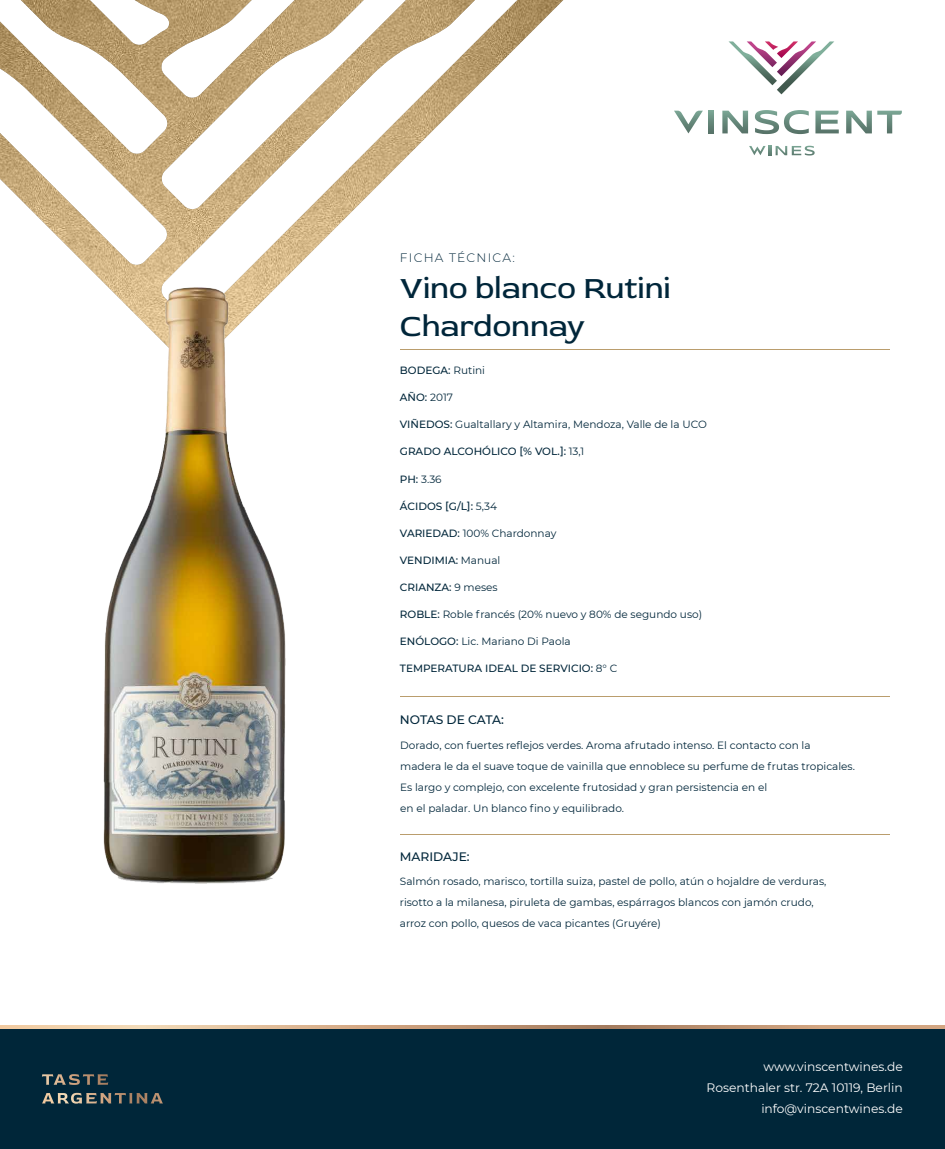
<style>
.page{position:relative;width:945px;height:1149px;background:#fff}
.page>*{position:absolute;margin:0;border:0;box-sizing:border-box;transform-origin:0 0}
.t1{font:31.5px/37.8px "Red Rose";color:#00263a}
.t2{font:12.25px/21px "Montserrat";color:#fff;text-align:right}
.t3{font:500 12.25px "Montserrat";color:#00263a}
.t4{font:300 12.25px "Montserrat";letter-spacing:.1em;color:#00263a}
.t5{font:10.5px/21px "Montserrat";color:#00263a}
.t6{font:500 10.5px "Montserrat";color:#00263a}
.s1{font-weight:400}
.s2{font-weight:500}
</style>
<div class="page">
<img style="left:0;top:0;width:564px;height:83px">
<div style="left:0;top:1029px;width:945px;height:120px;background:#002639"></div>
<svg style="left:0;top:1026px;width:945px;height:2px;background:#cfa886"></svg>
<svg style="left:708px;top:111px;width:6px;height:22px"></svg>
<svg style="left:722px;top:111px;width:26px;height:22px"></svg>
<svg style="left:815px;top:111px;width:24px;height:22px"></svg>
<svg style="left:846px;top:111px;width:56px;height:22px"></svg>
<svg style="left:755px;top:110px;width:54px;height:24px"></svg>
<svg style="left:674px;top:111px;width:29px;height:22px"></svg>
<svg style="left:749px;top:146px;width:66px;height:9px"></svg>
<svg style="left:729px;top:41px;width:105px;height:53px"></svg>
<svg style="left:42px;top:1074px;width:66px;height:11px"></svg>
<svg style="left:42px;top:1093px;width:121px;height:10px"></svg>
<hr style="left:400px;top:696px;width:490px;height:1px;background:#ba9d6d">
<hr style="left:400px;top:834px;width:490px;height:1px;background:#ba9d6d">
<hr style="left:400px;top:349px;width:490px;height:1px;background:#ba9d6d">
<img style="left:0;top:83px;width:481px;height:801px">
<p class="t4" style="left:400px;top:250px;width:116px">FICHA TÉCNICA:</p>
<h1 class="t1" style="left:400px;top:268px;width:272px">Vino blanco Rutini<br>Chardonnay</h1>
<p class="t6" style="left:400px;top:363px;width:87px">BODEGA: <span class="s1">Rutini</span></p>
<p class="t6" style="left:400px;top:390px;width:55px">AÑO: <span class="s1">2017</span></p>
<p class="t5" style="left:400px;top:414px;width:308px"><span class="s2">VIÑEDOS:</span> Gualtallary y Altamira, Mendoza, Valle de la UCO</p>
<p class="t6" style="left:400px;top:444px;width:186px">GRADO ALCOHÓLICO [% VOL.]: <span class="s1">13,1</span></p>
<p class="t5" style="left:400px;top:468px;width:43px"><span class="s2">PH:</span> 3.36</p>
<p class="t6" style="left:400px;top:499px;width:99px">ÁCIDOS [G/L]: <span class="s1">5,34</span></p>
<p class="t5" style="left:400px;top:522px;width:158px"><span class="s2">VARIEDAD:</span> 100% Chardonnay</p>
<p class="t6" style="left:400px;top:553px;width:102px">VENDIMIA: <span class="s1">Manual</span></p>
<p class="t6" style="left:400px;top:580px;width:99px">CRIANZA: <span class="s1">9 meses</span></p>
<p class="t5" style="left:400px;top:603px;width:304px"><span class="s2">ROBLE:</span> Roble francés (20% nuevo y 80% de segundo uso)</p>
<p class="t5" style="left:400px;top:631px;width:172px"><span class="s2">ENÓLOGO:</span> Lic. Mariano Di Paola</p>
<p class="t6" style="left:400px;top:661px;width:219px">TEMPERATURA IDEAL DE SERVICIO: <span class="s1">8° C</span></p>
<p class="t3" style="left:400px;top:711px;width:106px">NOTAS DE CATA:</p>
<p class="t5" style="left:400px;top:734px;width:456px">Dorado, con fuertes reflejos verdes. Aroma afrutado intenso. El contacto con la<br>madera le da el suave toque de vainilla que ennoblece su perfume de frutas tropicales.<br>Es largo y complejo, con excelente frutosidad y gran persistencia en el<br>en el paladar. Un blanco fino y equilibrado.</p>
<p class="t3" style="left:400px;top:848px;width:71px">MARIDAJE:</p>
<p class="t5" style="left:400px;top:870px;width:428px">Salmón rosado, marisco, tortilla suiza, pastel de pollo, atún o hojaldre de verduras, risotto a la milanesa, piruleta de gambas, espárragos blancos con jamón crudo, arroz con pollo, quesos de vaca picantes (Gruyére)</p>
<p class="t2" style="left:707px;top:1056px;width:198px">www.vinscentwines.de<br>Rosenthaler str. 72A 10119, Berlin info@vinscentwines.de</p>
</div>
